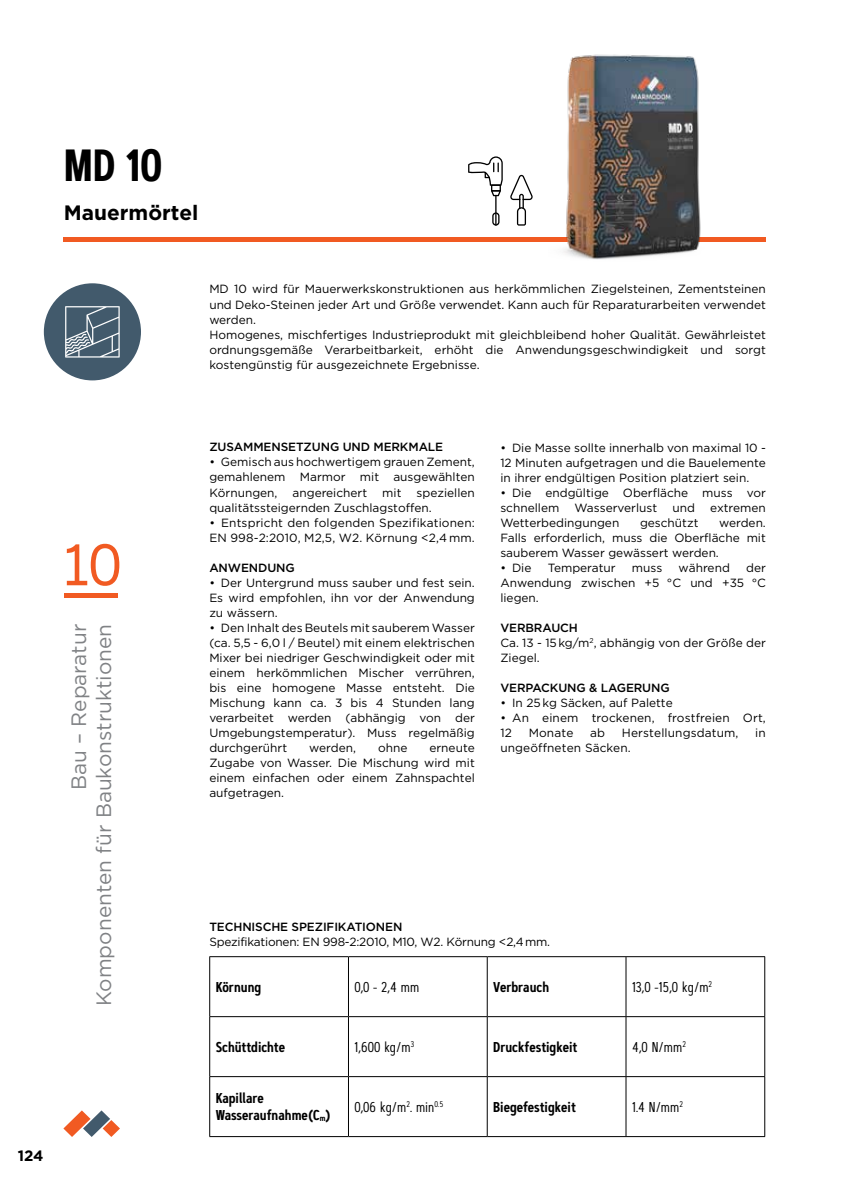
<style>
.page{position:relative;width:851px;height:1191px;background:#fff}
.page>*{position:absolute;margin:0;border:0;box-sizing:border-box;transform-origin:0 0}
.t1{font:58.35px "Numbers Deuce";color:#f15a22}
.t2{font:600 45px "Artegra Sans Condensed";color:#000}
.t3{font:20.85px/25.2px "Gotham Greek";color:#808285;text-align:right}
.t4{font:700 20.85px "Gotham Greek";color:#000}
.t5{font:700 15px "Gotham Greek";color:#000}
.t6{font:600 14.25px/17.1px "Artegra Sans Condensed";color:#000}
.t7{font:14.25px "Artegra Sans Condensed";color:#000}
.t8{font:11.85px/15px "Gotham Greek";color:#000;text-align:justify}
.t9{font:500 11.85px "Gotham Greek";letter-spacing:-.01em;color:#000}
.t10{font:11.85px "Gotham Greek";letter-spacing:-.02em;color:#000}
.s1{font-weight:500}
.s2{font-size:8.25px}
</style>
<div class="page">
<hr style="left:209px;top:956px;width:139px;height:1px;background:#000">
<hr style="left:209px;top:957px;width:1px;height:59px;background:#000">
<hr style="left:348px;top:956px;width:139px;height:1px;background:#000">
<hr style="left:348px;top:957px;width:1px;height:59px;background:#000">
<hr style="left:487px;top:956px;width:139px;height:1px;background:#000">
<hr style="left:487px;top:957px;width:1px;height:59px;background:#000">
<hr style="left:626px;top:956px;width:139px;height:1px;background:#000">
<hr style="left:625px;top:957px;width:1px;height:59px;background:#000">
<hr style="left:764px;top:957px;width:1px;height:59px;background:#000">
<hr style="left:209px;top:1016px;width:139px;height:1px;background:#000">
<hr style="left:209px;top:1017px;width:1px;height:59px;background:#000">
<hr style="left:348px;top:1016px;width:139px;height:1px;background:#000">
<hr style="left:348px;top:1017px;width:1px;height:59px;background:#000">
<hr style="left:487px;top:1016px;width:139px;height:1px;background:#000">
<hr style="left:487px;top:1017px;width:1px;height:59px;background:#000">
<hr style="left:626px;top:1016px;width:139px;height:1px;background:#000">
<hr style="left:625px;top:1017px;width:1px;height:59px;background:#000">
<hr style="left:764px;top:1017px;width:1px;height:59px;background:#000">
<hr style="left:209px;top:1076px;width:139px;height:1px;background:#000">
<hr style="left:209px;top:1077px;width:1px;height:59px;background:#000">
<hr style="left:348px;top:1076px;width:139px;height:1px;background:#000">
<hr style="left:348px;top:1077px;width:1px;height:59px;background:#000">
<hr style="left:487px;top:1076px;width:139px;height:1px;background:#000">
<hr style="left:487px;top:1077px;width:1px;height:59px;background:#000">
<hr style="left:626px;top:1076px;width:139px;height:1px;background:#000">
<hr style="left:625px;top:1077px;width:1px;height:59px;background:#000">
<hr style="left:764px;top:1077px;width:1px;height:59px;background:#000">
<hr style="left:209px;top:1136px;width:139px;height:1px;background:#000">
<hr style="left:348px;top:1136px;width:139px;height:1px;background:#000">
<hr style="left:487px;top:1136px;width:139px;height:1px;background:#000">
<hr style="left:626px;top:1136px;width:139px;height:1px;background:#000">
<div style="left:64px;top:237px;width:701px;height:5px;background:#f15a22"></div>
<hr style="left:495px;top:195px;width:1px;height:31px;background:#000">
<svg style="left:492px;top:212px;width:7px;height:14px"></svg>
<svg style="left:468px;top:156px;width:34px;height:40px"></svg>
<svg style="left:510px;top:175px;width:22px;height:51px"></svg>
<img style="left:563px;top:54px;width:138px;height:206px">
<svg style="left:63px;top:1110px;width:57px;height:27px"></svg>
<div style="left:64px;top:593px;width:53px;height:5px;background:#f15a22"></div>
<div style="left:44px;top:283px;width:97px;height:97px;background:#425a6c;border-radius:50%"></div>
<svg style="left:65px;top:306px;width:55px;height:51px"></svg>
<h2 class="t2" style="left:64px;top:133px;width:100px">MD 10</h2>
<h3 class="t4" style="left:64px;top:201px;width:136px">Mauermörtel</h3>
<p class="t8" style="left:209px;top:281px;width:558px;text-align:left">MD 10 wird für Mauerwerkskonstruktionen aus herkömmlichen Ziegelsteinen, Zementsteinen und Deko-Steinen jeder Art und Größe verwendet. Kann auch für Reparaturarbeiten verwendet werden.<br>Homogenes, mischfertiges Industrieprodukt mit gleichbleibend hoher Qualität. Gewährleistet ordnungsgemäße Verarbeitbarkeit, erhöht die Anwendungsgeschwindigkeit und sorgt kostengünstig für ausgezeichnete Ergebnisse.</p>
<h1 class="t1" style="left:62px;top:537px;width:62px">10</h1>
<h3 class="t3" style="left:66px;top:1006px;width:383px;rotate:-90deg">Bau – Reparatur<br>Komponenten für Baukonstruktionen</h3>
<p class="t5" style="left:18px;top:1147px;width:27px">124</p>
<p class="t9" style="left:209px;top:440px;width:235px">ZUSAMMENSETZUNG UND MERKMALE</p>
<p class="t8" style="left:209px;top:454px;width:267px">• Gemisch aus hochwertigem grauen Zement, gemahlenem Marmor mit ausgewählten Körnungen,</p>
<p class="t8" style="left:209px;top:484px;width:267px;text-indent:207px">speziellen qualitätssteigernden Zuschlagstoffen.</p>
<p class="t8" style="left:209px;top:514px;width:267px">• Entspricht den folgenden Spezifikationen:<br>EN 998-2:2010, Μ2,5, W2. Körnung &lt;2,4 mm.</p>
<p class="t9" style="left:209px;top:560px;width:87px">ANWENDUNG</p>
<p class="t8" style="left:209px;top:574px;width:267px">• Der Untergrund muss sauber und fest sein.<br>Es wird empfohlen, ihn vor der Anwendung zu wässern.</p>
<p class="t8" style="left:209px;top:619px;width:267px">• Den Inhalt des Beutels mit sauberem Wasser (ca. 5,5 - 6,0 l / Beutel) mit einem elektrischen Mixer bei niedriger Geschwindigkeit oder mit einem herkömmlichen Mischer verrühren, bis eine homogene Masse entsteht. Die Mischung kann ca. 3 bis 4 Stunden lang verarbeitet werden (abhängig von der Umgebungstemperatur). Muss regelmäßig durchgerührt</p>
<p class="t8" style="left:292px;top:484px;width:76px">angereichert</p>
<p class="t8" style="left:382px;top:484px;width:21px">mit</p>
<p class="t8" style="left:309px;top:739px;width:48px">werden,</p>
<p class="t8" style="left:378px;top:739px;width:31px">ohne</p>
<p class="t8" style="left:209px;top:739px;width:267px;text-indent:220px">erneute Zugabe von Wasser. Die Mischung wird mit einem einfachen oder einem Zahnspachtel aufgetragen.</p>
<p class="t8" style="left:500px;top:439px;width:267px">• Die Masse sollte innerhalb von maximal 10 - 12 Minuten aufgetragen und die Bauelemente in ihrer endgültigen Position platziert sein.</p>
<p class="t8" style="left:500px;top:484px;width:267px">• Die endgültige Oberfläche muss vor schnellem</p>
<p class="t8" style="left:574px;top:499px;width:84px">Wasserverlust</p>
<p class="t8" style="left:672px;top:499px;width:24px">und</p>
<p class="t8" style="left:710px;top:499px;width:57px">extremen</p>
<p class="t8" style="left:500px;top:514px;width:120px">Wetterbedingungen</p>
<p class="t8" style="left:640px;top:514px;width:60px">geschützt</p>
<p class="t8" style="left:500px;top:514px;width:267px;text-indent:219px">werden.<br>Falls erforderlich, muss die Oberfläche mit sauberem Wasser gewässert werden.</p>
<p class="t8" style="left:500px;top:560px;width:33px">• Die</p>
<p class="t8" style="left:547px;top:560px;width:69px">Temperatur</p>
<p class="t8" style="left:631px;top:560px;width:32px">muss</p>
<p class="t8" style="left:678px;top:560px;width:53px">während</p>
<p class="t8" style="left:500px;top:560px;width:267px;text-indent:246px">der Anwendung zwischen +5 °C und +35 °C liegen.</p>
<p class="t8" style="left:500px;top:620px;width:267px;text-align:left"><span class="s1">VERBRAUCH<br></span>Ca. 13 - 15 kg/m<sup>2</sup>, abhängig von der Größe der<br>Ziegel.</p>
<p class="t9" style="left:500px;top:680px;width:171px">VERPACKUNG &amp; LAGERUNG</p>
<p class="t8" style="left:500px;top:694px;width:174px">• In 25 kg Säcken, auf Palette</p>
<p class="t8" style="left:500px;top:709px;width:267px">• An einem trockenen, frostfreien Ort,<br>12</p>
<p class="t8" style="left:528px;top:724px;width:46px">Monate</p>
<p class="t8" style="left:590px;top:724px;width:16px">ab</p>
<p class="t8" style="left:622px;top:724px;width:118px">Herstellungsdatum,</p>
<p class="t8" style="left:755px;top:724px;width:12px">in</p>
<p class="t8" style="left:500px;top:739px;width:132px">ungeöffneten Säcken.</p>
<p class="t9" style="left:209px;top:920px;width:194px">TECHNISCHE SPEZIFIKATIONEN</p>
<p class="t10" style="left:209px;top:935px;width:342px">Spezifikationen: EN 998-2:2010, Μ10, W2. Körnung &lt;2,4 mm.</p>
<p class="t6" style="left:216px;top:978px;width:47px">Körnung</p>
<p class="t7" style="left:354px;top:977px;width:66px">0,0 - 2,4 mm</p>
<p class="t6" style="left:493px;top:978px;width:57px">Verbrauch</p>
<p class="t7" style="left:632px;top:977px;width:82px">13,0 -15,0 kg/m<sup>2</sup></p>
<p class="t6" style="left:216px;top:1038px;width:71px">Schüttdichte</p>
<p class="t7" style="left:354px;top:1037px;width:61px">1,600 kg/m<sup>3</sup></p>
<p class="t6" style="left:493px;top:1038px;width:86px">Druckfestigkeit</p>
<p class="t7" style="left:632px;top:1037px;width:55px">4,0 N/mm<sup>2</sup></p>
<p class="t6" style="left:216px;top:1089px;width:116px">Kapillare<br>Wasseraufnahme(C<span class="s2">m</span>)</p>
<p class="t7" style="left:354px;top:1097px;width:90px">0,06 kg/m<sup>2</sup>. min<sup>0.5</sup></p>
<p class="t6" style="left:493px;top:1098px;width:84px">Biegefestigkeit</p>
<p class="t7" style="left:632px;top:1097px;width:52px">1.4 N/mm<sup>2</sup></p>
</div>
